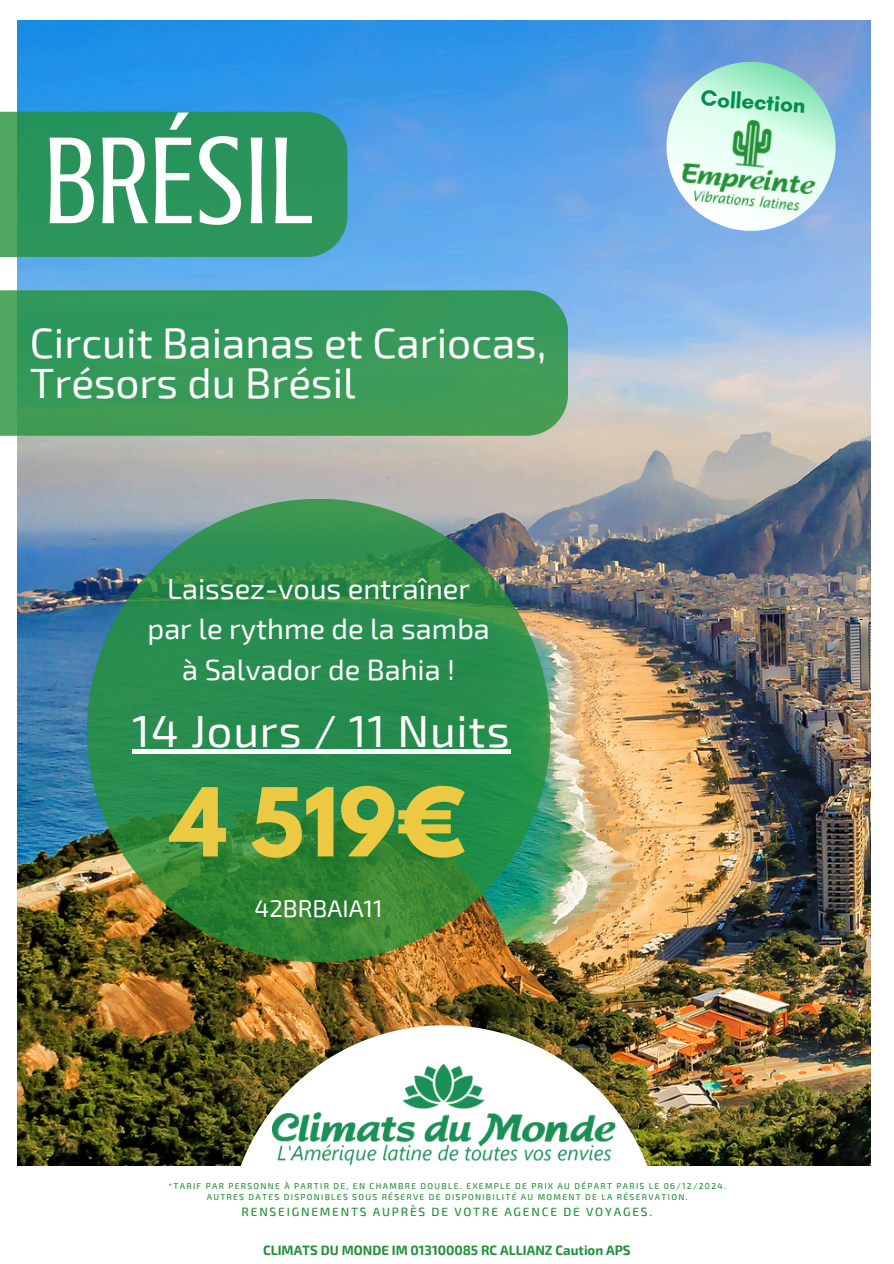
<style>
.page{position:relative;width:894px;height:1264px;background:#fff}
.page>*{position:absolute;margin:0;border:0;box-sizing:border-box;transform-origin:0 0}
.t1{font:127.5px "Crushed";color:#fff}
.t2{font:700 84px "League Spartan";color:#ebc943}
.t3{font:45px "Exo 2";letter-spacing:.02em;color:#fff}
.t4{font:42.3px/39.9px "Exo 2";color:#fff}
.t5{font:28.95px/40.2px "Exo 2";color:#fff;text-align:center}
.t6{font:24px "Exo 2";color:#fff}
.t7{font:700 22.5px "Glacial Indifference";color:#048f4b}
.t8{font:700 13.2px "Exo 2";color:#239138}
.t9{font:500 12px "Exo 2";letter-spacing:.15em;color:#239138}
.t10{font:500 8.55px "Exo 2";letter-spacing:.15em;color:#239138}
</style>
<div class="page">
<img style="left:17px;top:21px;width:853px;height:1145px">
<img style="left:227px;top:1025px;width:434px;height:141px">
<div style="left:0;top:112px;width:347px;height:145px;background:#2a945b"></div>
<img style="left:87px;top:499px;width:463px;height:463px">
<div style="left:132px;top:749px;width:378px;height:5px;background:#fff"></div>
<svg style="left:0;top:290px;width:567px;height:146px;background:#3a9a5a"></svg>
<img style="left:272px;top:1064px;width:343px;height:101px">
<svg style="left:640px;top:36px;width:221px;height:221px;background:#8ab9df"></svg>
<img style="left:680px;top:114px;width:140px;height:98px">
<h5 class="t1" style="left:43px;top:110px;width:270px">BRÉSIL</h5>
<p class="t4" style="left:30px;top:321px;width:518px">Circuit Baianas et Cariocas,<br>Trésors du Brésil</p>
<h1 class="t5" style="left:147px;top:567px;width:344px">Laissez-vous entraîner par le rythme de la samba à Salvador de Bahia !</h1>
<h3 class="t3" style="left:132px;top:702px;width:378px">14 Jours / 11 Nuits</h3>
<h2 class="t2" style="left:171px;top:780px;width:297px">4 519€</h2>
<h3 class="t6" style="left:254px;top:892px;width:130px">42BRBAIA11</h3>
<p class="t7" style="left:701px;top:84px;width:106px;rotate:4deg">Collection</p>
<h6 class="t10" style="left:168px;top:1179px;width:559px">*TARIF PAR PERSONNE À PARTIR DE, EN CHAMBRE DOUBLE. EXEMPLE DE PRIX AU DÉPART PARIS LE 06/12/2024.</h6>
<p class="t10" style="left:207px;top:1191px;width:482px">AUTRES DATES DISPONIBLES SOUS RÉSERVE DE DISPONIBILITÉ AU MOMENT DE LA RÉSERVATION.</p>
<h4 class="t9" style="left:241px;top:1203px;width:412px">RENSEIGNEMENTS AUPRÈS DE VOTRE AGENCE DE VOYAGES.</h4>
<p class="t8" style="left:263px;top:1241px;width:369px">CLIMATS DU MONDE IM 013100085 RC ALLIANZ Caution APS</p>
</div>
